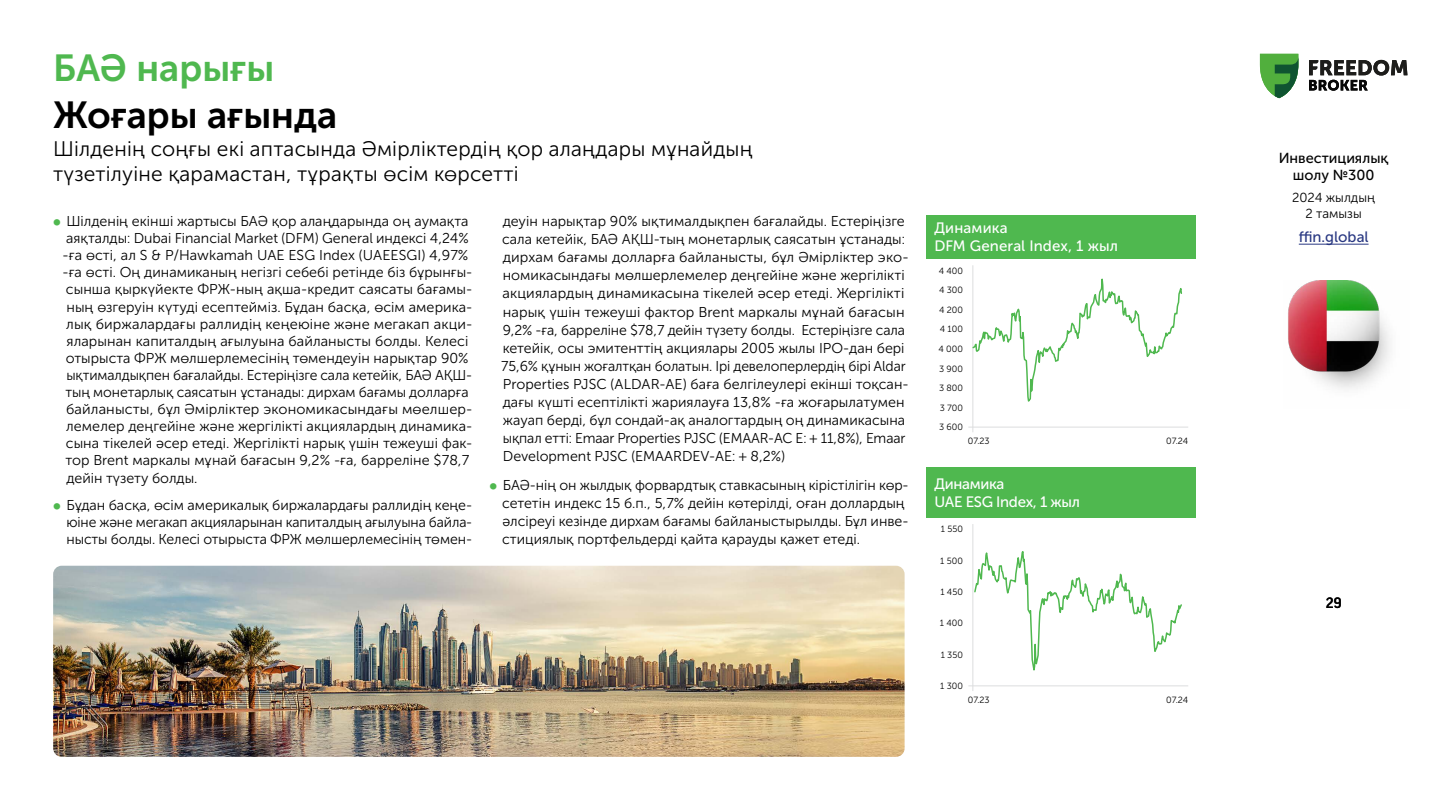
<style>
.page{position:relative;width:1440px;height:810px;background:#fff}
.page>*{position:absolute;margin:0;border:0;box-sizing:border-box;transform-origin:0 0}
.t1{font:37.5px "Museo Sans Cyrl 700";color:#000}
.t2{font:37.5px "Museo Sans Cyrl 700";color:#4fb84f}
.t3{font:21px/25.2px "Museo Sans Cyrl 300";letter-spacing:.01em;color:#000}
.t4{font:15px/18px "Museo Sans Cyrl 500";letter-spacing:.005em;color:#fff}
.t5{font:15px/18px "Museo Sans Cyrl 500";letter-spacing:-.02em;color:#fff}
.t6{font:15px "Museo Sans Cyrl 500";color:#293882}
.t7{font:14.48px/17.4px "Museo Sans Cyrl 500";color:#000;text-align:center}
.t8{font:500 14.48px "Good Pro";color:#000}
.t9{font:14.25px/17.1px "Museo Sans Cyrl 300";color:#000}
.t10{font:13.05px/15.7px "Museo Sans Cyrl 300";color:#000;text-align:center}
.t11{font:9px/19.6px "Museo Sans Cyrl 300";color:#000;text-align:justify}
</style>
<div class="page">
<hr style="left:1299px;top:244px;width:70px;height:1px;background:#293882">
<img style="left:1288px;top:281px;width:102px;height:108px">
<svg style="left:1260px;top:54px;width:38px;height:44px"></svg>
<svg style="left:1309px;top:60px;width:98px;height:31px"></svg>
<div style="left:926px;top:215px;width:270px;height:44px;background:#4fb84f"></div>
<hr style="left:968px;top:427px;width:220px;height:1px;background:#dcddde">
<hr style="left:972px;top:265px;width:1px;height:167px;background:#dcddde">
<svg style="left:973px;top:271px;width:209px;height:134px"></svg>
<div style="left:926px;top:467px;width:270px;height:51px;background:#4fb84f"></div>
<hr style="left:968px;top:685px;width:220px;height:1px;background:#dcddde">
<hr style="left:972px;top:524px;width:1px;height:167px;background:#dcddde">
<svg style="left:973px;top:546px;width:209px;height:133px"></svg>
<img style="left:53px;top:566px;width:852px;height:191px">
<h1 class="t2" style="left:53px;top:47px;width:223px">БАӘ нарығы</h1>
<h1 class="t1" style="left:53px;top:95px;width:286px">Жоғары ағында</h1>
<h2 class="t3" style="left:53px;top:136px;width:701px">Шілденің соңғы екі аптасында Әмірліктердің қор алаңдары мұнайдың түзетілуіне қарамастан, тұрақты өсім көрсетті</h2>
<p class="t9" style="left:63px;top:213px;width:411px">Шілденің екінші жартысы БАӘ қор алаңдарында оң аумақта аяқталды: Dubai Financial Market (DFM) General индексі 4,24% -ға өсті, ал S &amp; P/Hawkamah UAE ESG Index (UAEESGI) 4,97% -ға өсті. Оң динамиканың негізгі себебі ретінде біз бұрынғы&shy;сынша қыркүйекте ФРЖ-ның ақша-кредит саясаты бағамы&shy;ның өзгеруін күтуді есептейміз. Бұдан басқа, өсім америка&shy;лық биржалардағы раллидің кеңеюіне және мегакап акци&shy;яларынан капиталдың ағылуына байланысты болды. Келесі отырыста ФРЖ мөлшерлемесінің төмендеуін нарықтар 90% ықтималдықпен бағалайды. Естеріңізге сала кетейік, БАӘ АҚШ&shy;тың монетарлық саясатын ұстанады: дирхам бағамы долларға байланысты, бұл Әмірліктер экономикасындағы мөелшер&shy;лемелер деңгейіне және жергілікті акциялардың динамика&shy;сына тікелей әсер етеді. Жергілікті нарық үшін тежеуші фак&shy;тор Brent маркалы мұнай бағасын 9,2% -ға, барреліне $78,7 дейін түзету болды.</p>
<p class="t9" style="left:66px;top:497px;width:407px;text-align:justify">Бұдан басқа, өсім америкалық биржалардағы раллидің кеңе&shy;юіне және мегакап акцияларынан капиталдың ағылуына байла&shy;нысты болды. Келесі отырыста ФРЖ мөлшерлемесінің төмен-</p>
<p class="t9" style="left:501px;top:212px;width:409px;line-height:18.1px">деуін нарықтар 90% ықтималдықпен бағалайды. Естеріңізге сала кетейік, БАӘ АҚШ-тың монетарлық саясатын ұстанады: дирхам бағамы долларға байланысты, бұл Әмірліктер эко&shy;номикасындағы мөлшерлемелер деңгейіне және жергілікті акциялардың динамикасына тікелей әсер етеді. Жергілікті нарық үшін тежеуші фактор Brent маркалы мұнай бағасын 9,2% -ға, барреліне $78,7 дейін түзету болды. Естеріңізге сала кетейік, осы эмитенттің акциялары 2005 жылы IPO-дан бері 75,6% құнын жоғалтқан болатын. Ірі девелоперлердің бірі Aldar Properties PJSC (ALDAR-AE) баға белгілеулері екінші тоқсан&shy;дағы күшті есептілікті жариялауға 13,8% -ға жоғарылатумен жауап берді, бұл сондай-ақ аналогтардың оң динамикасына ықпал етті: Emaar Properties PJSC (EMAAR-AC E: + 11,8%), Emaar Development PJSC (EMAARDEV-AE: + 8,2%)</p>
<p class="t9" style="left:502px;top:476px;width:408px;line-height:18.1px">БАӘ-нің он жылдық форвардтық ставкасының кірістілігін көр&shy;сететін индекс 15 б.п., 5,7% дейін көтерілді, оған доллардың әлсіреуі кезінде дирхам бағамы байланыстырылды. Бұл инве&shy;стициялық портфельдерді қайта қарауды қажет етеді.</p>
<p class="t4" style="left:934px;top:219px;width:185px">Динамика<br>DFM General Index, 1 жыл</p>
<p class="t11" style="left:939px;top:261px;width:26px">4 400<br>4 300<br>4 200<br>4 100<br>4 000<br>3 900<br>3 800<br>3 700<br>3 600</p>
<p class="t11" style="left:968px;top:431px;width:23px">07.23</p>
<p class="t11" style="left:1166px;top:431px;width:24px">07.24</p>
<p class="t5" style="left:934px;top:475px;width:147px">Динамика<br>UAE ESG Index, 1 жыл</p>
<p class="t11" style="left:941px;top:520px;width:24px">1 550</p>
<p class="t11" style="left:940px;top:551px;width:24px">1 500</p>
<p class="t11" style="left:940px;top:582px;width:24px">1 450</p>
<p class="t11" style="left:940px;top:614px;width:25px">1 400</p>
<p class="t11" style="left:941px;top:645px;width:24px">1 350</p>
<p class="t11" style="left:940px;top:676px;width:24px">1 300</p>
<p class="t11" style="left:968px;top:690px;width:23px">07.23</p>
<p class="t11" style="left:1166px;top:690px;width:24px">07.24</p>
<p class="t7" style="left:1279px;top:149px;width:111px">Инвестициялық шолу №300</p>
<p class="t10" style="left:1292px;top:190px;width:84px">2024 жылдың<br>2 тамызы</p>
<p class="t6" style="left:1299px;top:229px;width:71px">ffin.global</p>
<p class="t8" style="left:1326px;top:595px;width:17px">29</p>
</div>
